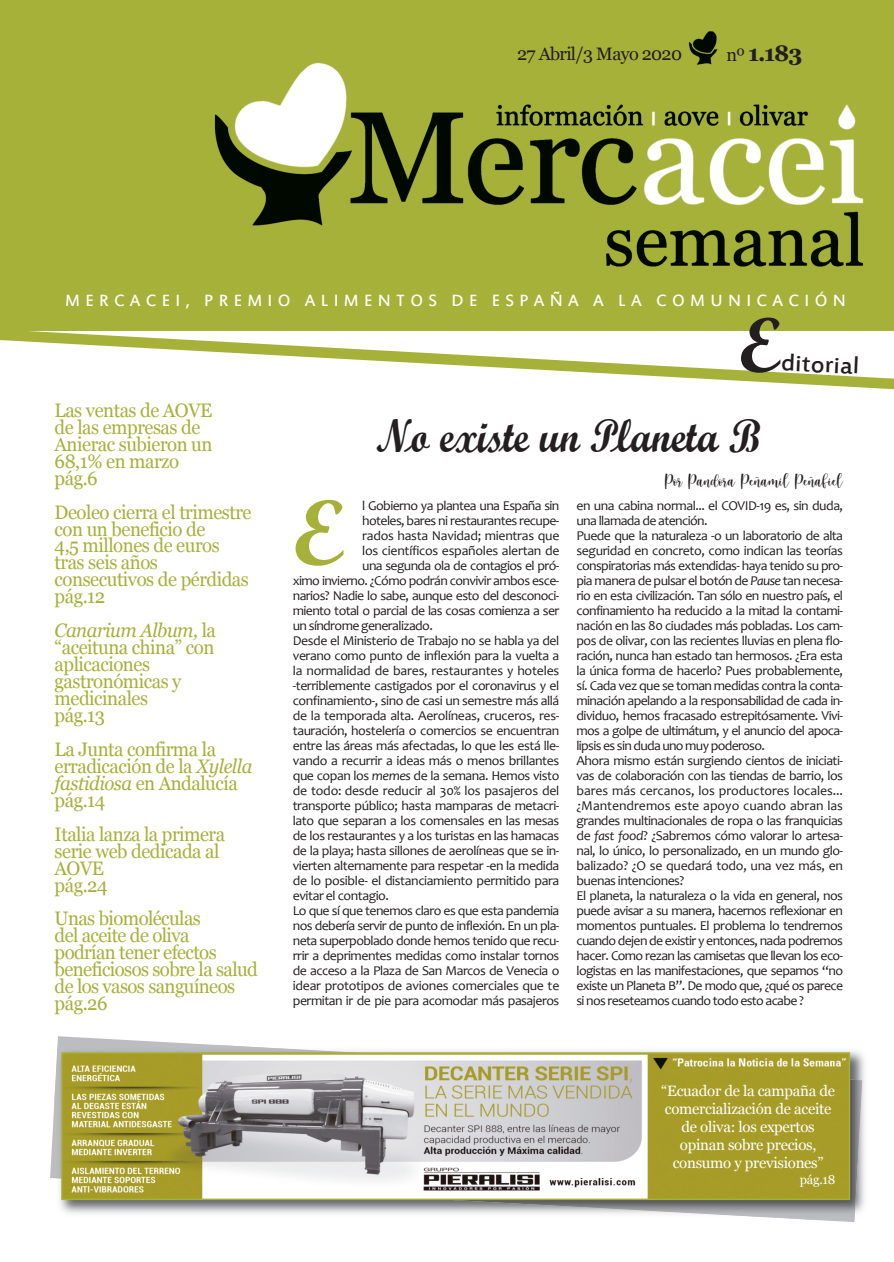
<style>
.page{position:relative;width:894px;height:1262px;background:#fff}
.page>*{position:absolute;margin:0;border:0;box-sizing:border-box;transform-origin:0 0}
.t1{font:700 93.15px "Script";color:#a6b139}
.t2{font:700 78px "Script";color:#231f20}
.t3{font:700 48px "Script";letter-spacing:-.005em;color:#231f20;scale:.85 1}
.t4{font:27px "Estrangelo Edessa";color:#231f20}
.t5{font:24px "Cream Candy";color:#231f20}
.t6{font:700 22.5px "Georgia";color:#231f20}
.t7{font:19.5px/17px "Georgia";letter-spacing:-.025em;color:#a6b139;scale:.95 1}
.t8{font:18px "Estrangelo Edessa";letter-spacing:.295em;color:#fff}
.t9{font:18px "Georgia";letter-spacing:-.035em;color:#231f20}
.t10{font:15px/18px "Georgia";letter-spacing:-.02em;color:#fff;text-align:center}
.t11{font:13.5px/15px "Candara";letter-spacing:-.04em;color:#231f20}
.t12{font:13.5px "Candara";letter-spacing:-.02em;color:#231f20}
.t13{font:13.5px "Candara";letter-spacing:-.015em;color:#231f20}
.t14{font:12.75px "Georgia";color:#fff}
.s1{font-weight:400;font-size:18px}
.s2{font-style:italic}
</style>
<div class="page">
<img style="left:0;top:0;width:894px;height:329px">
<svg style="left:0;top:329px;width:894px;height:61px"></svg>
<svg style="left:50px;top:1036px;width:805px;height:186px"></svg>
<img style="left:55px;top:1045px;width:807px;height:174px">
<img style="left:64px;top:1055px;width:783px;height:142px">
<div style="left:61px;top:1052px;width:789px;height:148px;border:2px solid #a6b139"></div>
<h3 class="t9" style="left:517px;top:44px;width:166px">27 Abril/3 Mayo 2020</h3>
<h3 class="t6" style="left:726px;top:40px;width:78px"><span class="s1">nº</span> 1.183</h3>
<h3 class="t8" style="left:65px;top:291px;width:782px">MERCACEI, PREMIO ALIMENTOS DE ESPAÑA A LA COMUNICACIÓN</h3>
<h3 class="t7" style="left:55px;top:401px;width:168px">Las ventas de AOVE de las empresas de<br>Anierac subieron un<br>68,1% en marzo pág.6</h3>
<h3 class="t7" style="left:55px;top:503px;width:209px">Deoleo cierra el trimestre con un beneficio de<br>4,5 millones de euros tras seis años consecutivos de pérdidas pág.12</h3>
<h3 class="t7" style="left:55px;top:622px;width:171px"><span class="s2">Canarium Album,</span> la “aceituna china” con aplicaciones gastronómicas y medicinales<br>pág.13</h3>
<h3 class="t7" style="left:55px;top:740px;width:209px">La Junta confirma la erradicación de la <span class="s2">Xylella fastidiosa</span> en Andalucía pág.14</h3>
<h3 class="t7" style="left:55px;top:825px;width:181px">Italia lanza la primera serie web dedicada al<br>AOVE<br>pág.24</h3>
<h3 class="t7" style="left:55px;top:910px;width:215px">Unas biomoléculas<br>del aceite de oliva<br>podrían tener efectos beneficiosos sobre la salud de los vasos sanguíneos pág.26</h3>
<h2 class="t2" style="left:738px;top:313px;width:42px">E</h2>
<h3 class="t4" style="left:781px;top:348px;width:80px;rotate:3deg">ditorial</h3>
<h3 class="t3" style="left:375px;top:416px;width:454px">No existe un Planeta B</h3>
<h1 class="t1" style="left:293px;top:495px;width:51px">E</h1>
<p class="t11" style="left:362px;top:498px;width:199px">l Gobierno ya plantea una España sin</p>
<p class="t11" style="left:362px;top:513px;width:199px">hoteles, bares ni restaurantes recupe-</p>
<p class="t12" style="left:362px;top:527px;width:199px">rados hasta Navidad; mientras que</p>
<p class="t12" style="left:362px;top:542px;width:199px">los científicos españoles alertan de</p>
<p class="t11" style="left:362px;top:558px;width:199px">una segunda ola de contagios el pró-</p>
<p class="t11" style="left:293px;top:573px;width:268px">ximo invierno. ¿Cómo podrán convivir ambos esce-</p>
<p class="t11" style="left:293px;top:588px;width:268px">narios? Nadie lo sabe, aunque esto del desconoci-</p>
<p class="t11" style="left:293px;top:603px;width:268px">miento total o parcial de las cosas comienza a ser</p>
<p class="t11" style="left:293px;top:618px;width:141px">un síndrome generalizado.</p>
<p class="t11" style="left:293px;top:633px;width:268px">Desde el Ministerio de Trabajo no se habla ya del</p>
<p class="t11" style="left:293px;top:648px;width:268px">verano como punto de inflexión para la vuelta a</p>
<p class="t13" style="left:293px;top:662px;width:268px">la normalidad de bares, restaurantes y hoteles</p>
<p class="t11" style="left:293px;top:678px;width:268px">-terriblemente castigados por el coronavirus y el</p>
<p class="t11" style="left:293px;top:693px;width:268px">confinamiento-, sino de casi un semestre más allá</p>
<p class="t12" style="left:293px;top:707px;width:268px">de la temporada alta. Aerolíneas, cruceros, res-</p>
<p class="t11" style="left:293px;top:723px;width:268px">tauración, hostelería o comercios se encuentran</p>
<p class="t11" style="left:293px;top:738px;width:268px">entre las áreas más afectadas, lo que les está lle-</p>
<p class="t11" style="left:293px;top:753px;width:268px">vando a recurrir a ideas más o menos brillantes</p>
<p class="t11" style="left:293px;top:768px;width:268px">que copan los <span class="s2">memes</span> de la semana. Hemos visto</p>
<p class="t13" style="left:293px;top:782px;width:268px">de todo: desde reducir al 30% los pasajeros del</p>
<p class="t11" style="left:293px;top:798px;width:268px">transporte público; hasta mamparas de metacri-</p>
<p class="t11" style="left:293px;top:813px;width:268px">lato que separan a los comensales en las mesas</p>
<p class="t11" style="left:293px;top:828px;width:268px">de los restaurantes y a los turistas en las hamacas</p>
<p class="t11" style="left:293px;top:843px;width:268px">de la playa; hasta sillones de aerolíneas que se in-</p>
<p class="t11" style="left:293px;top:858px;width:268px">vierten alternamente para respetar -en la medida</p>
<p class="t11" style="left:293px;top:873px;width:268px">de lo posible- el distanciamiento permitido para</p>
<p class="t11" style="left:293px;top:888px;width:98px">evitar el contagio.</p>
<p class="t11" style="left:293px;top:903px;width:268px">Lo que sí que tenemos claro es que esta pandemia</p>
<p class="t11" style="left:293px;top:918px;width:268px">nos debería servir de punto de inflexión. En un pla-</p>
<p class="t11" style="left:293px;top:933px;width:268px">neta superpoblado donde hemos tenido que recu-</p>
<p class="t11" style="left:293px;top:948px;width:268px">rrir a deprimentes medidas como instalar tornos</p>
<p class="t11" style="left:293px;top:963px;width:268px">de acceso a la Plaza de San Marcos de Venecia o</p>
<p class="t12" style="left:293px;top:977px;width:268px">idear prototipos de aviones comerciales que te</p>
<p class="t11" style="left:293px;top:993px;width:268px">permitan ir de pie para acomodar más pasajeros</p>
<h3 class="t5" style="left:665px;top:465px;width:179px">Por Pandora Peñamil Peñafiel</h3>
<p class="t11" style="left:576px;top:498px;width:268px">en una cabina normal... el COVID-19 es, sin duda, una llamada de atención.<br>Puede que la naturaleza -o un laboratorio de alta seguridad en concreto, como indican las teorías conspiratorias más extendidas- haya tenido su pro&shy;pia manera de pulsar el botón de <span class="s2">Pause</span> tan necesa&shy;rio en esta civilización. Tan sólo en nuestro país, el confinamiento ha reducido a la mitad la contami&shy;nación en las 80 ciudades más pobladas. Los cam&shy;pos de olivar, con las recientes lluvias en plena flo&shy;ración, nunca han estado tan hermosos. ¿Era esta la única forma de hacerlo? Pues probablemente, sí. Cada vez que se toman medidas contra la conta&shy;minación apelando a la responsabilidad de cada in&shy;dividuo, hemos fracasado estrepitósamente. Vivi&shy;mos a golpe de ultimátum, y el anuncio del apoca&shy;lipsis es sin duda uno muy poderoso.<br>Ahora mismo están surgiendo cientos de iniciati&shy;vas de colaboración con las tiendas de barrio, los bares más cercanos, los productores locales... ¿Mantendremos este apoyo cuando abran las grandes multinacionales de ropa o las franquicias de <span class="s2">fast food</span>? ¿Sabremos cómo valorar lo artesa&shy;nal, lo único, lo personalizado, en un mundo glo&shy;balizado? ¿O se quedará todo, una vez más, en buenas intenciones?<br>El planeta, la naturaleza o la vida en general, nos puede avisar a su manera, hacernos reflexionar en momentos puntuales. El problema lo tendremos cuando dejen de existir y entonces, nada podremos hacer. Como rezan las camisetas que llevan los eco&shy;logistas en las manifestaciones, que sepamos “no existe un Planeta B”. De modo que, ¿qué os parece si nos reseteamos cuando todo esto acabe ?</p>
<p class="t10" style="left:661px;top:1081px;width:175px">“Ecuador de la campaña de comercialización de aceite de oliva: los expertos opinan sobre precios, consumo y previsiones”</p>
<p class="t14" style="left:799px;top:1172px;width:37px">pág.18</p>
</div>
